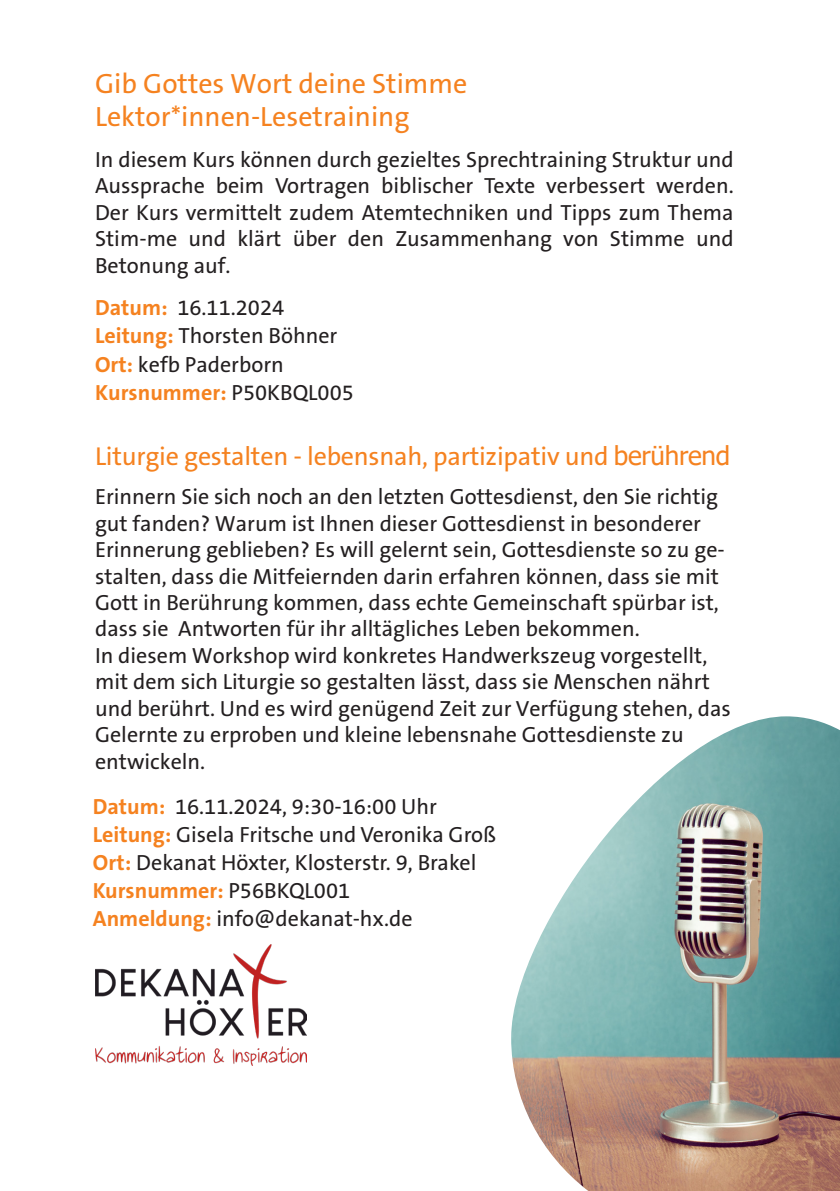
<style>
.page{position:relative;width:840px;height:1191px;background:#fff}
.page>*{position:absolute;margin:0;border:0;box-sizing:border-box;transform-origin:0 0}
.t1{font:28px/33.6px "The Sans B W5 Plain";color:#f58220}
.t2{font:26px "The Sans B W5 Plain";letter-spacing:-.01em;color:#f58220}
.t3{font:22px/26.4px "The Sans B W5 Plain";color:#231f20}
.t4{font:700 22px "The Sans B W7";color:#f58220}
.s1{font-family:"The Sans B W7";font-weight:700;color:#f58220}
.s2{font-family:"Tahoma"}
.s3{font-family:"The Sans B W5 Plain";font-weight:400;color:#231f20}
</style>
<div class="page">
<img style="left:511px;top:716px;width:328px;height:475px">
<img style="left:95px;top:944px;width:211px;height:121px">
<p class="t1" style="left:95px;top:66px;width:374px">Gib Gottes Wort deine Stimme<br>Lektor*innen-Lesetraining</p>
<p class="t3" style="left:95px;top:146px;width:639px;text-align:justify">In diesem Kurs können durch gezieltes Sprechtraining Struktur und Aussprache beim Vortragen biblischer Texte verbessert werden.<br>Der Kurs vermittelt zudem Atemtechniken und Tipps zum Thema Stim-me und klärt über den Zusammenhang von Stimme und Betonung auf.</p>
<p class="t3" style="left:95px;top:294px;width:260px;line-height:28px"><span class="s1">Datum:</span> 16.11.2024<br><span class="s1">Leitung:</span> Thorsten Böhner<br><span class="s1">Ort:</span> kefb Paderborn<br><span class="s1">Kursnummer:</span> P50KBQL005</p>
<p class="t2" style="left:95px;top:439px;width:636px">Liturgie gestalten - lebensnah, partizipativ und <span class="s2">berührend</span></p>
<p class="t3" style="left:95px;top:484px;width:637px">Erinnern Sie sich noch an den letzten Gottesdienst, den Sie richtig gut fanden? Warum ist Ihnen dieser Gottesdienst in besonderer Erinnerung geblieben? Es will gelernt sein, Gottesdienste so zu ge&shy;stalten, dass die Mitfeiernden darin erfahren können, dass sie mit Gott in Berührung kommen, dass echte Gemeinschaft spürbar ist, dass sie Antworten für ihr alltägliches Leben bekommen.<br>In diesem Workshop wird konkretes Handwerkszeug vorgestellt, mit dem sich Liturgie so gestalten lässt, dass sie Menschen nährt und berührt. Und es wird genügend Zeit zur Verfügung stehen, das Gelernte zu erproben und kleine lebensnahe Gottesdienste zu entwickeln.</p>
<p class="t3" style="left:93px;top:793px;width:345px"><span class="s1">Datum:</span> 16.11.2024, 9:30-16:00 Uhr</p>
<p class="t3" style="left:93px;top:821px;width:404px"><span class="s1">Leitung:</span> Gisela Fritsche und Veronika Groß</p>
<p class="t3" style="left:93px;top:849px;width:385px"><span class="s1">Ort:</span> Dekanat Höxter, Klosterstr. 9, Brakel</p>
<p class="t4" style="left:93px;top:876px;width:259px">Kursnummer: <span class="s3">P56BKQL001</span></p>
<p class="t3" style="left:93px;top:905px;width:321px"><span class="s1">Anmeldung:</span> info@dekanat-hx.de</p>
</div>
